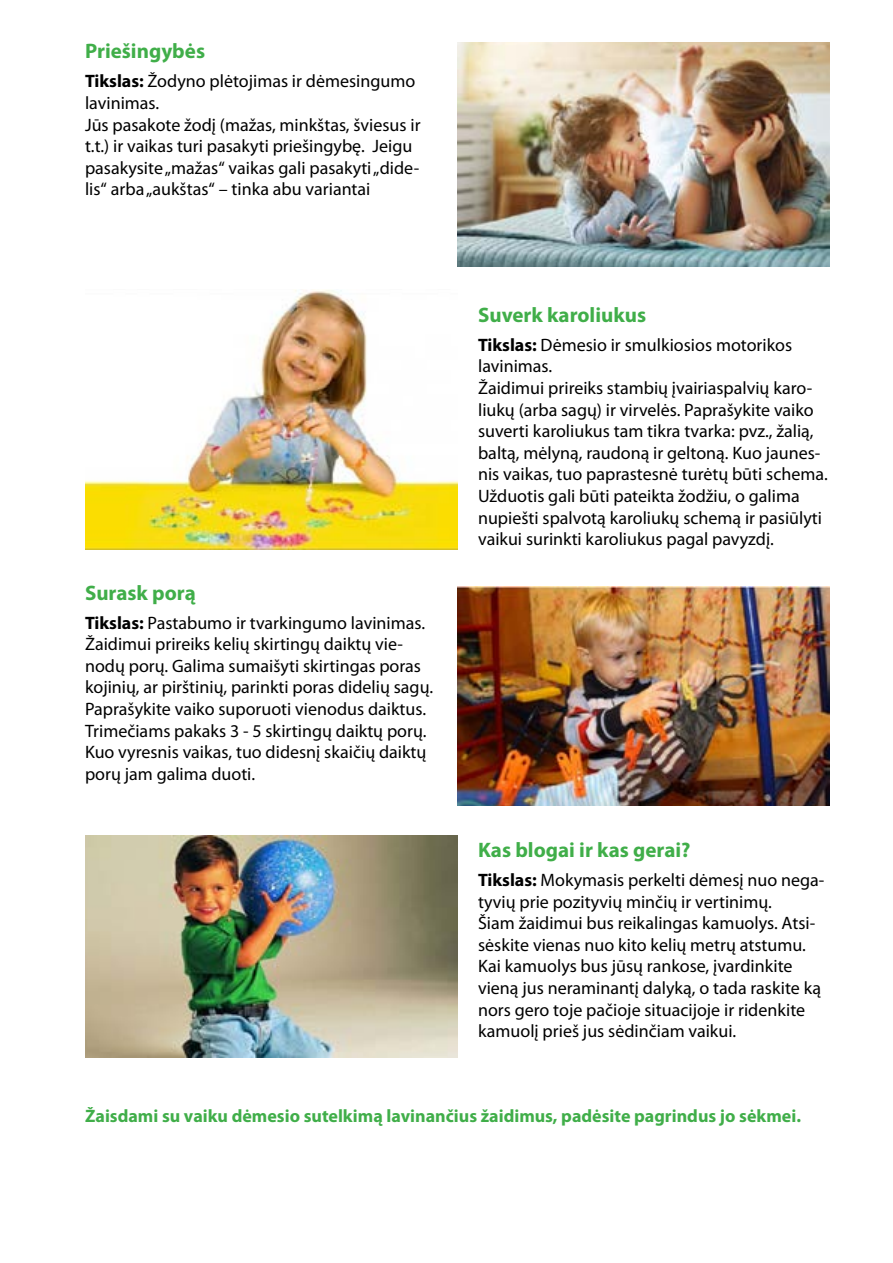
<style>
.page{position:relative;width:893px;height:1263px;background:#fff}
.page>*{position:absolute;margin:0;border:0;box-sizing:border-box;transform-origin:0 0}
.t1{font:700 21px "Myriad Pro";color:#40ae49}
.t2{font:18px/21.6px "Myriad Pro";color:#000}
.t3{font:700 18px "Myriad Pro";color:#40ae49}
.s1{font-weight:700}
</style>
<div class="page">
<img style="left:457px;top:43px;width:372px;height:223px">
<img style="left:85px;top:290px;width:372px;height:260px">
<img style="left:457px;top:587px;width:372px;height:218px">
<img style="left:85px;top:836px;width:372px;height:221px">
<p class="t1" style="left:85px;top:38px;width:122px">Priešingybės</p>
<p class="t2" style="left:85px;top:70px;width:337px"><span class="s1">Tikslas:</span> Žodyno plėtojimas ir dėmesingumo lavinimas.<br>Jūs pasakote žodį (mažas, minkštas, šviesus ir t.t.) ir vaikas turi pasakyti priešingybę. Jeigu pasakysite „mažas“ vaikas gali pasakyti „dide&shy;lis“ arba „aukštas“ – tinka abu variantai</p>
<p class="t1" style="left:85px;top:579px;width:112px">Surask porą</p>
<p class="t2" style="left:85px;top:611px;width:350px"><span class="s1">Tikslas:</span> Pastabumo ir tvarkingumo lavinimas.<br>Žaidimui prireiks kelių skirtingų daiktų vie&shy;nodų porų. Galima sumaišyti skirtingas poras kojinių, ar pirštinių, parinkti poras didelių sagų.<br>Paprašykite vaiko suporuoti vienodus daiktus.<br>Trimečiams pakaks 3 - 5 skirtingų daiktų porų.<br>Kuo vyresnis vaikas, tuo didesnį skaičių daiktų porų jam galima duoti.</p>
<p class="t1" style="left:478px;top:301px;width:170px">Suverk karoliukus</p>
<p class="t2" style="left:478px;top:334px;width:351px"><span class="s1">Tikslas:</span> Dėmesio ir smulkiosios motorikos lavinimas.<br>Žaidimui prireiks stambių įvairiaspalvių karo&shy;liukų (arba sagų) ir virvelės. Paprašykite vaiko suverti karoliukus tam tikra tvarka: pvz., žalią, baltą, mėlyną, raudoną ir geltoną. Kuo jaunes&shy;nis vaikas, tuo paprastesnė turėtų būti schema.<br>Užduotis gali būti pateikta žodžiu, o galima nupiešti spalvotą karoliukų schemą ir pasiūlyti vaikui surinkti karoliukus pagal pavyzdį.</p>
<p class="t1" style="left:478px;top:836px;width:214px">Kas blogai ir kas gerai?</p>
<p class="t2" style="left:478px;top:869px;width:348px"><span class="s1">Tikslas:</span> Mokymasis perkelti dėmesį nuo nega&shy;tyvių prie pozityvių minčių ir vertinimų.<br>Šiam žaidimui bus reikalingas kamuolys. Atsi&shy;sėskite vienas nuo kito kelių metrų atstumu.<br>Kai kamuolys bus jūsų rankose, įvardinkite vieną jus neraminantį dalyką, o tada raskite ką nors gero toje pačioje situacijoje ir ridenkite kamuolį prieš jus sėdinčiam vaikui.</p>
<p class="t3" style="left:85px;top:1104px;width:717px">Žaisdami su vaiku dėmesio sutelkimą lavinančius žaidimus, padėsite pagrindus jo sėkmei.</p>
</div>
